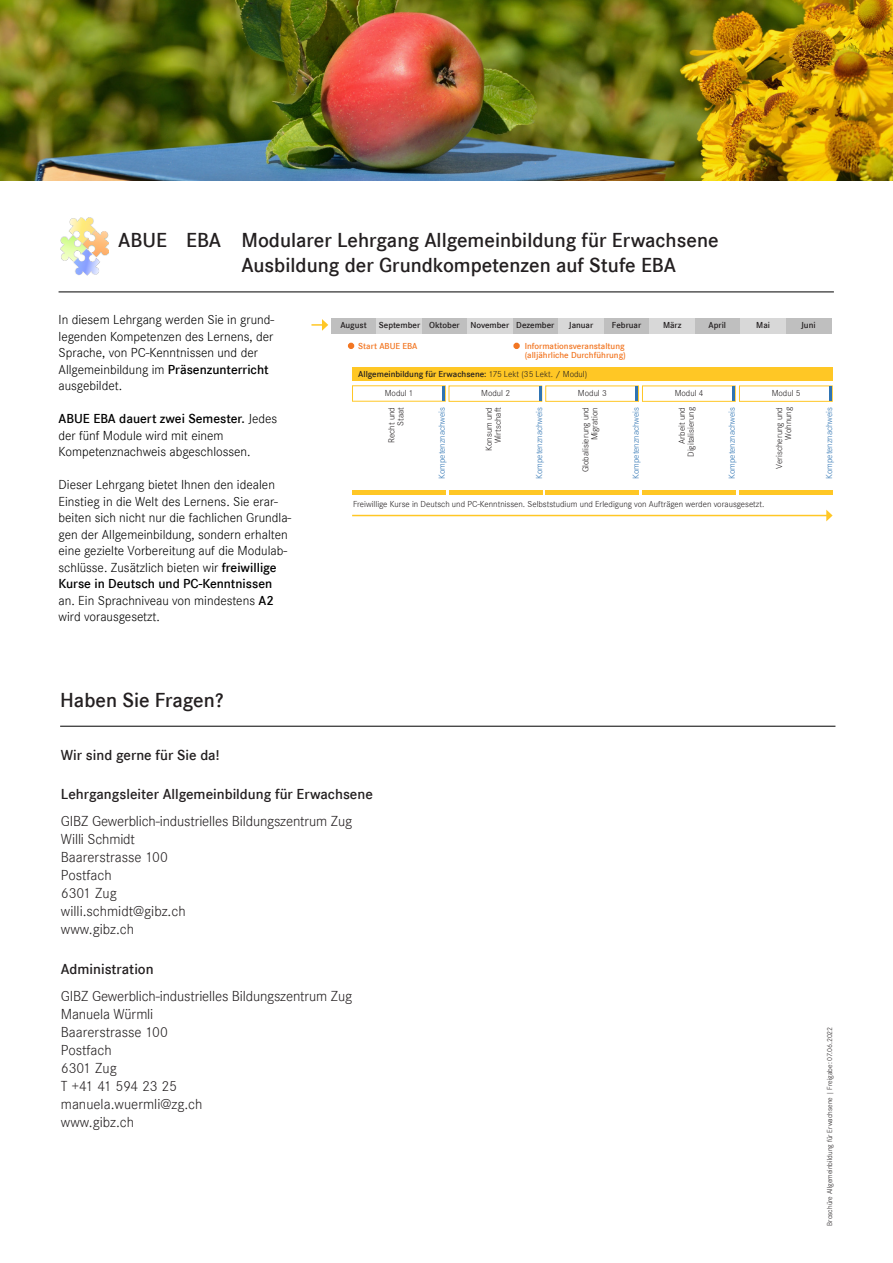
<style>
.page{position:relative;width:893px;height:1263px;background:#fff}
.page>*{position:absolute;margin:0;border:0;box-sizing:border-box;transform-origin:0 0}
.t1{font:600 21px/25.2px "Corporate S";color:#231f20}
.Pa10{font:15px/18px "Corporate S Ligh";letter-spacing:-.01em;color:#231f20}
.Default{font:15px/18px "Corporate S Ligh";color:#231f20}
.Default-2{font:600 15px "Corporate S";color:#231f20}
.t2{font:13.5px/16.5px "Corporate S Ligh";color:#000}
.t3{font:9px/9px "Corporate S Ligh";color:#231f20;text-align:right}
.t4{font:600 9px "Corporate S";color:#231f20}
.t5{font:9px "Corporate S Ligh";color:#2f74b3}
.t6{font:600 9px/9px "Corporate S";color:#f27622}
.t7{font:7.5px "Corporate S Ligh";color:#231f20}
.s1{font-family:"Corporate S";font-weight:600}
.s2{font-family:"Corporate S Ligh";font-weight:400}
</style>
<div class="page">
<img style="left:0;top:0;width:893px;height:180px">
<hr style="left:59px;top:292px;width:775px;height:1px;background:#000">
<img style="left:60px;top:217px;width:49px;height:58px">
<div style="left:352px;top:367px;width:481px;height:14px;background:#ffc725"></div>
<hr style="left:352px;top:490px;width:94px;height:4px;background:#ffc725">
<hr style="left:352px;top:515px;width:475px;height:1px;background:#ffc725">
<svg style="left:826px;top:510px;width:7px;height:11px"></svg>
<svg style="left:348px;top:343px;width:6px;height:6px"></svg>
<div style="left:331px;top:318px;width:46px;height:15px;background:#bfbfbf"></div>
<div style="left:377px;top:318px;width:45px;height:15px;background:#d8d8d8"></div>
<div style="left:422px;top:318px;width:45px;height:15px;background:#bfbfbf"></div>
<div style="left:467px;top:318px;width:46px;height:15px;background:#d8d8d8"></div>
<div style="left:513px;top:318px;width:45px;height:15px;background:#bfbfbf"></div>
<div style="left:558px;top:318px;width:46px;height:15px;background:#d8d8d8"></div>
<div style="left:604px;top:318px;width:45px;height:15px;background:#bfbfbf"></div>
<div style="left:649px;top:318px;width:46px;height:15px;background:#d8d8d8"></div>
<div style="left:695px;top:318px;width:45px;height:15px;background:#bfbfbf"></div>
<div style="left:740px;top:318px;width:46px;height:15px;background:#d8d8d8"></div>
<div style="left:786px;top:318px;width:45px;height:15px;background:#bfbfbf"></div>
<svg style="left:311px;top:319px;width:17px;height:12px"></svg>
<div style="left:513px;top:343px;width:7px;height:6px;border:2px solid #f27622;border-radius:50%"></div>
<hr style="left:442px;top:386px;width:3px;height:15px;background:#2f74b3">
<div style="left:449px;top:386px;width:93px;height:16px;border:1px solid #ffc725"></div>
<svg style="left:539px;top:386px;width:2px;height:15px"></svg>
<div style="left:545px;top:386px;width:94px;height:16px;border:1px solid #ffc725"></div>
<hr style="left:635px;top:386px;width:3px;height:15px;background:#2f74b3">
<div style="left:642px;top:386px;width:94px;height:16px;border:1px solid #ffc725"></div>
<hr style="left:732px;top:386px;width:3px;height:15px;background:#2f74b3">
<div style="left:739px;top:386px;width:94px;height:16px;border:1px solid #ffc725"></div>
<hr style="left:829px;top:386px;width:3px;height:15px;background:#2f74b3">
<hr style="left:449px;top:490px;width:93px;height:4px;background:#ffc725">
<hr style="left:546px;top:490px;width:93px;height:4px;background:#ffc725">
<hr style="left:642px;top:490px;width:94px;height:4px;background:#ffc725">
<hr style="left:739px;top:490px;width:94px;height:4px;background:#ffc725">
<hr style="left:60px;top:726px;width:775px;height:1px;background:#000">
<p class="t1" style="left:241px;top:228px;width:479px;text-indent:-123px">ABUE EBA Modularer Lehrgang Allgemeinbildung für Erwachsene<br>Ausbildung der Grundkompetenzen auf Stufe EBA</p>
<p class="t2" style="left:59px;top:312px;width:217px">In diesem Lehrgang werden Sie in grund&shy;legenden Kompetenzen des Lernens, der Sprache, von PC-Kenntnissen und der Allgemeinbildung im <span class="s1">Präsenzunterricht </span>ausgebildet.</p>
<p class="t2" style="left:59px;top:411px;width:220px"><span class="s1">ABUE EBA dauert zwei Semester.</span> Jedes der fünf Module wird mit einem<br>Kompetenznachweis abgeschlossen.</p>
<p class="t2" style="left:59px;top:477px;width:234px">Dieser Lehrgang bietet Ihnen den idealen Einstieg in die Welt des Lernens. Sie erar&shy;beiten sich nicht nur die fachlichen Grundla&shy;gen der Allgemeinbildung, sondern erhalten eine gezielte Vorbereitung auf die Modulab&shy;schlüsse. Zusätzlich bieten wir <span class="s1">freiwillige Kurse in Deutsch und PC-Kenntnissen </span>an. Ein Sprachniveau von mindestens <span class="s1">A2 </span>wird vorausgesetzt.</p>
<p class="t4" style="left:340px;top:320px;width:28px">August</p>
<p class="t4" style="left:379px;top:320px;width:43px">September</p>
<p class="t4" style="left:429px;top:320px;width:32px">Oktober</p>
<p class="t4" style="left:470px;top:320px;width:40px">November</p>
<p class="t4" style="left:516px;top:320px;width:40px">Dezember</p>
<p class="t4" style="left:569px;top:320px;width:26px">Januar</p>
<p class="t4" style="left:612px;top:320px;width:31px">Februar</p>
<p class="t4" style="left:663px;top:320px;width:20px">März</p>
<p class="t4" style="left:709px;top:320px;width:19px">April</p>
<p class="t4" style="left:756px;top:320px;width:15px">Mai</p>
<p class="t4" style="left:801px;top:320px;width:16px">Juni</p>
<p class="t6" style="left:525px;top:341px;width:103px">Informationsveranstaltung (alljährliche Durchführung)</p>
<p class="t3" style="left:481px;top:388px;width:30px">Modul 2</p>
<p class="t3" style="left:578px;top:388px;width:30px">Modul 3</p>
<p class="t3" style="left:675px;top:388px;width:30px">Modul 4</p>
<p class="t3" style="left:772px;top:388px;width:30px">Modul 5</p>
<p class="t3" style="left:484px;top:451px;width:45px;rotate:-90deg">Konsum und<br>Wirtschaft</p>
<p class="t5" style="left:534px;top:479px;width:73px;rotate:-90deg">Kompetenznachweis</p>
<p class="t5" style="left:631px;top:479px;width:73px;rotate:-90deg">Kompetenznachweis</p>
<p class="t6" style="left:358px;top:341px;width:61px">Start ABUE EBA</p>
<p class="t4" style="left:358px;top:369px;width:230px">Allgemeinbildung für Erwachsene: <span class="s2">175 Lekt (35 Lekt. / Modul)</span></p>
<p class="t3" style="left:385px;top:388px;width:30px">Modul 1</p>
<p class="t3" style="left:677px;top:457px;width:51px;rotate:-90deg">Arbeit und<br>Digitalisierung</p>
<p class="t5" style="left:824px;top:479px;width:73px;rotate:-90deg">Kompetenznachweis</p>
<p class="t3" style="left:775px;top:468px;width:63px;rotate:-90deg">Verischerung und<br>Wohnung</p>
<p class="t3" style="left:387px;top:443px;width:37px;rotate:-90deg">Recht und</p>
<p class="t3" style="left:396px;top:425px;width:20px;rotate:-90deg">Staat</p>
<p class="t5" style="left:437px;top:479px;width:73px;rotate:-90deg">Kompetenznachweis</p>
<p class="t3" style="left:581px;top:472px;width:67px;rotate:-90deg">Globalisierung und<br>Migration</p>
<p class="t5" style="left:727px;top:479px;width:73px;rotate:-90deg">Kompetenznachweis</p>
<p class="t3" style="left:353px;top:500px;width:413px">Freiwillige Kurse in Deutsch und PC-Kenntnissen. Selbststudium und Erledigung von Aufträgen werden vorausgesetzt.</p>
<p class="t1" style="left:60px;top:687px;width:165px">Haben Sie Fragen?</p>
<p class="Default-2" style="left:61px;top:746px;width:160px">Wir sind gerne für Sie da!</p>
<p class="Default-2" style="left:61px;top:786px;width:313px">Lehrgangsleiter Allgemeinbildung für Erwachsene</p>
<p class="Pa10" style="left:61px;top:812px;width:293px">GIBZ Gewerblich-industrielles Bildungszentrum Zug</p>
<p class="Pa10" style="left:61px;top:830px;width:76px">Willi Schmidt</p>
<p class="Default" style="left:61px;top:848px;width:108px">Baarerstrasse 100</p>
<p class="Default" style="left:61px;top:866px;width:52px">Postfach</p>
<p class="Default" style="left:61px;top:884px;width:126px">6301 Zug willi.schmidt@gibz.ch</p>
<p class="Default" style="left:61px;top:920px;width:75px">www.gibz.ch</p>
<p class="Default-2" style="left:61px;top:960px;width:94px">Administration</p>
<p class="Pa10" style="left:61px;top:987px;width:293px">GIBZ Gewerblich-industrielles Bildungszentrum Zug</p>
<p class="Pa10" style="left:61px;top:1005px;width:94px">Manuela Würmli</p>
<p class="Default" style="left:61px;top:1023px;width:108px">Baarerstrasse 100</p>
<p class="Default" style="left:61px;top:1041px;width:52px">Postfach</p>
<p class="Default" style="left:61px;top:1059px;width:57px">6301 Zug</p>
<p class="Pa10" style="left:61px;top:1077px;width:143px">T +41 41 594 23 25 manuela.wuermli@zg.ch</p>
<p class="Default" style="left:61px;top:1113px;width:75px">www.gibz.ch</p>
<p class="t7" style="left:825px;top:1226px;width:201px;rotate:-90deg">Broschüre Allgemeinbildung für Erwachsene | Freigabe: 07.06.2022</p>
</div>
